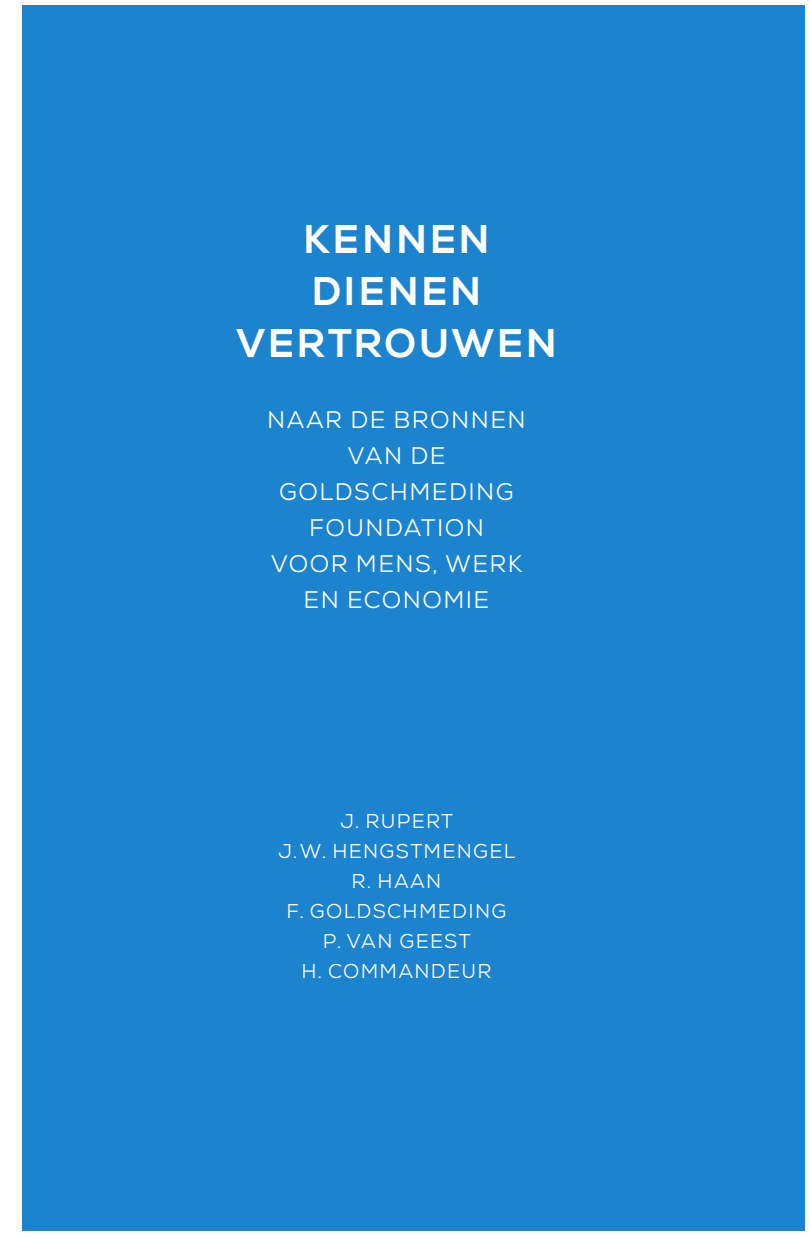
<style>
.page{position:relative;width:810px;height:1236px;background:#fff}
.page>*{position:absolute;margin:0;border:0;box-sizing:border-box;transform-origin:0 0}
.t1{font:800 40px/52px "Nexa";letter-spacing:.06em;color:#fff;text-align:center}
.t2{font:24px/36px "Nexa";letter-spacing:.06em;color:#fff;text-align:center}
.t3{font:20px/30px "Nexa";letter-spacing:.065em;color:#fff;text-align:center}
</style>
<div class="page">
<div style="left:22px;top:5px;width:783px;height:1225px;background:#1c83cf"></div>
<h1 class="t1" style="left:236px;top:214px;width:322px">KENNEN<br>DIENEN<br>VERTROUWEN</h1>
<p class="t2" style="left:267px;top:402px;width:260px">NAAR DE BRONNEN<br>VAN DE<br>GOLDSCHMEDING<br>FOUNDATION<br>VOOR MENS, WERK<br>EN ECONOMIE</p>
<p class="t3" style="left:278px;top:806px;width:238px">J. RUPERT<br>J.W. HENGSTMENGEL<br>R. HAAN<br>F. GOLDSCHMEDING<br>P. VAN GEEST<br>H. COMMANDEUR</p>
</div>
